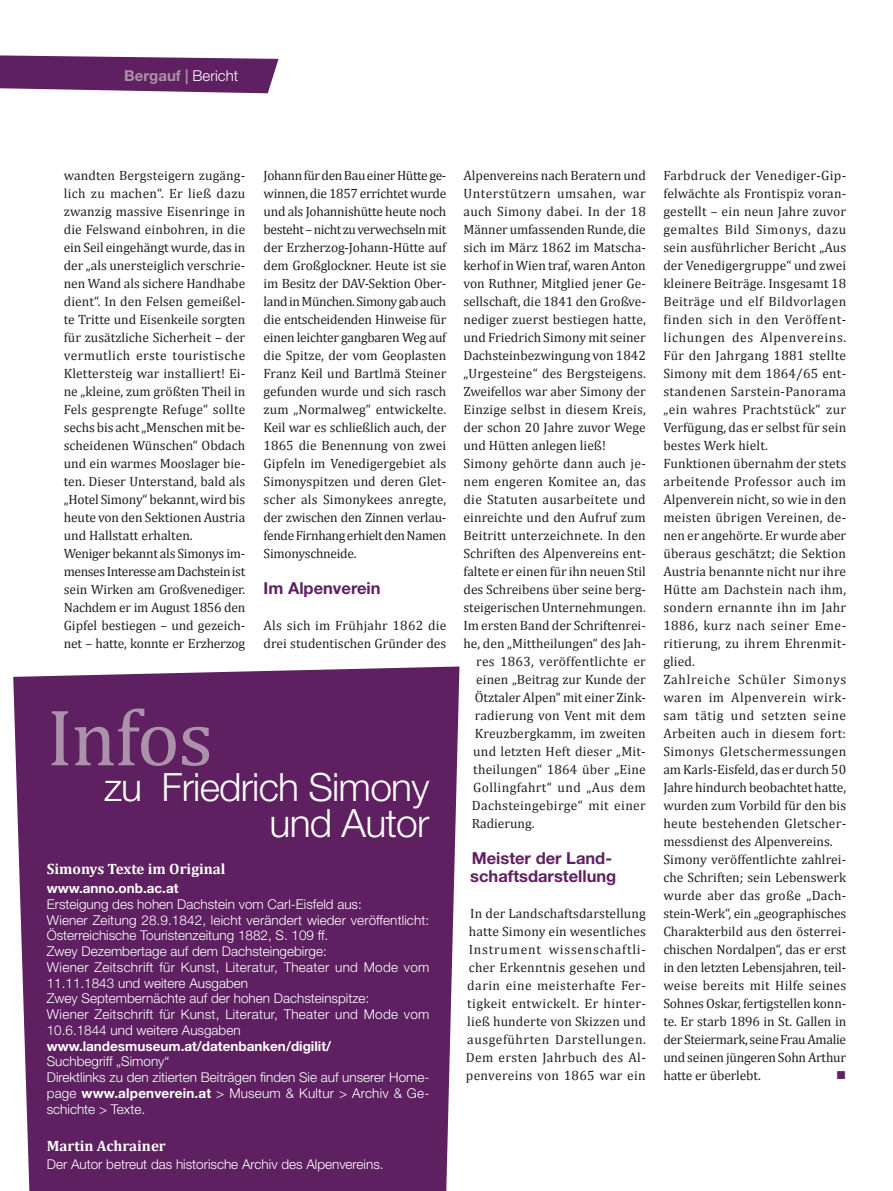
<style>
.page{position:relative;width:893px;height:1191px;background:#fff}
.page>*{position:absolute;margin:0;border:0;box-sizing:border-box;transform-origin:0 0}
.Kasten_Titel_bold{font:81px "Cambria";letter-spacing:-.02em;color:#ac91ab}
.Kasten_Titel_bold-2{font:300 39px/36px "Helvetica Neue";letter-spacing:-.02em;color:#fff;text-align:right}
.Zwischentitel_01{font:700 16.5px/18px "Helvetica Neue";color:#5e2060}
.Kasten_Zwischentitel{font:700 15px "Cambria";color:#fff}
.t1{font:700 15px "Helvetica Neue";color:#ac91ab}
.Fließtext{font:13.5px/18px "Cambria";letter-spacing:.01em;color:#231f20;text-align:justify}
.Kasten_Fließtext{font:300 13.5px/15.8px "Helvetica Neue";color:#fff}
.Kasten_Fließtext-2{font:300 13.5px/15.8px "Helvetica Neue";letter-spacing:.02em;color:#fff}
.Kasten_Fließtext-3{font:700 13.5px "Helvetica Neue";color:#fff}
.Fließtext-2{font:13.5px "Cambria";letter-spacing:.03em;color:#231f20}
.Fließtext-3{font:13.5px "Wingdings";color:#5e2060}
.s1{font-weight:300;color:#fff}
.s2{font-weight:700}
</style>
<div class="page">
<div style="left:13px;top:666px;width:446px;height:525px;background:#5e2060"></div>
<svg style="left:0;top:55px;width:279px;height:38px;background:#733d74"></svg>
<p class="t1" style="left:124px;top:66px;width:115px">Bergauf | <span class="s1">Bericht</span></p>
<p class="Fließtext" style="left:64px;top:166px;width:183px">wandten Bergsteigern zugäng&shy;lich zu machen“. Er ließ dazu zwanzig massive Eisenringe in die Felswand einbohren, in die ein Seil eingehängt wurde, das in der „als unersteiglich verschrie&shy;nen Wand als sichere Handhabe dient“. In den Felsen gemeißel&shy;te Tritte und Eisenkeile sorgten für zusätzliche Sicherheit – der vermutlich erste touristische Klettersteig war installiert! Ei&shy;ne „kleine, zum größten Theil in Fels gesprengte Refuge“ sollte sechs bis acht „Menschen mit be&shy;scheidenen Wünschen“ Obdach und ein warmes Mooslager bie&shy;ten. Dieser Unterstand, bald als „Hotel Simony“ bekannt, wird bis heute von den Sektionen Austria und Hallstatt erhalten.</p>
<p class="Fließtext" style="left:64px;top:544px;width:183px">Weniger bekannt als Simonys im&shy;menses Interesse am Dachstein ist sein Wirken am Großvenediger.<br>Nachdem er im August 1856 den Gipfel bestiegen – und gezeich&shy;net – hatte, konnte er Erzherzog</p>
<p class="Fließtext" style="left:264px;top:166px;width:184px">Johann für den Bau einer Hütte ge&shy;winnen, die 1857 errichtet wurde und als Johannishütte heute noch besteht – nicht zu verwechseln mit der Erzherzog-Johann-Hütte auf dem Großglockner. Heute ist sie im Besitz der DAV-Sektion Ober&shy;land in München. Simony gab auch die entscheidenden Hinweise für einen leichter gangbaren Weg auf die Spitze, der vom Geoplasten Franz Keil und Bartlmä Steiner gefunden wurde und sich rasch zum „Normalweg“ entwickelte.<br>Keil war es schließlich auch, der 1865 die Benennung von zwei Gipfeln im Venedigergebiet als Simonyspitzen und deren Glet&shy;scher als Simonykees anregte, der zwischen den Zinnen verlau&shy;fende Firnhang erhielt den Namen Simonyschneide.</p>
<p class="Zwischentitel_01" style="left:264px;top:579px;width:118px">Im Alpenverein</p>
<p class="Fließtext" style="left:264px;top:616px;width:184px">Als sich im Frühjahr 1862 die drei studentischen Gründer des</p>
<p class="Kasten_Titel_bold" style="left:47px;top:690px;width:168px">Infos</p>
<p class="Kasten_Titel_bold-2" style="left:104px;top:768px;width:327px">zu Friedrich Simony und Autor</p>
<p class="Kasten_Zwischentitel" style="left:47px;top:858px;width:180px">Simonys Texte im Original</p>
<p class="Kasten_Fließtext-3" style="left:47px;top:880px;width:133px">www.anno.onb.ac.at</p>
<p class="Kasten_Fließtext" style="left:47px;top:896px;width:317px">Ersteigung des hohen Dachstein vom Carl-Eisfeld aus:</p>
<p class="Kasten_Fließtext" style="left:47px;top:911px;width:384px">Wiener Zeitung 28.9.1842, leicht verändert wieder veröffentlicht:<br>Österreichische Touristenzeitung 1882, S. 109 ff.</p>
<p class="Kasten_Fließtext" style="left:47px;top:943px;width:282px">Zwey Dezembertage auf dem Dachsteingebirge:</p>
<p class="Kasten_Fließtext-2" style="left:47px;top:959px;width:384px">Wiener Zeitschrift für Kunst, Literatur, Theater und Mode vom<br>11.11.1843 und weitere Ausgaben</p>
<p class="Kasten_Fließtext" style="left:47px;top:990px;width:324px">Zwey Septembernächte auf der hohen Dachsteinspitze:</p>
<p class="Kasten_Fließtext-2" style="left:47px;top:1006px;width:384px">Wiener Zeitschrift für Kunst, Literatur, Theater und Mode vom<br>10.6.1844 und weitere Ausgaben</p>
<p class="Kasten_Fließtext-3" style="left:47px;top:1037px;width:286px">www.landesmuseum.at/datenbanken/digilit/</p>
<p class="Kasten_Fließtext" style="left:47px;top:1053px;width:124px">Suchbegriff „Simony“</p>
<p class="Kasten_Fließtext" style="left:47px;top:1069px;width:384px;text-align:justify">Direktlinks zu den zitierten Beiträgen finden Sie auf unserer Home&shy;page <span class="s2">www.alpenverein.at</span> &gt; Museum &amp; Kultur &gt; Archiv &amp; Ge&shy;schichte &gt; Texte.</p>
<p class="Kasten_Zwischentitel" style="left:47px;top:1135px;width:121px">Martin Achrainer</p>
<p class="Kasten_Fließtext" style="left:47px;top:1156px;width:338px">Der Autor betreut das historische Archiv des Alpenvereins.</p>
<p class="Fließtext" style="left:463px;top:166px;width:184px">Alpenvereins nach Beratern und Unterstützern umsahen, war auch Simony dabei. In der 18<br>Männer umfassenden Runde, die sich im März 1862 im Matscha&shy;kerhof in Wien traf, waren Anton von Ruthner, Mitglied jener Ge&shy;sellschaft, die 1841 den Großve&shy;nediger zuerst bestiegen hatte, und Friedrich Simony mit seiner Dachsteinbezwingung von 1842 „Urgesteine“ des Bergsteigens.<br>Zweifellos war aber Simony der Einzige selbst in diesem Kreis, der schon 20 Jahre zuvor Wege und Hütten anlegen ließ!</p>
<p class="Fließtext" style="left:463px;top:454px;width:184px">Simony gehörte dann auch je-</p>
<p class="Fließtext" style="left:463px;top:472px;width:184px">nem engeren Komitee an, das</p>
<p class="Fließtext" style="left:463px;top:490px;width:184px">die Statuten ausarbeitete und</p>
<p class="Fließtext" style="left:463px;top:508px;width:184px">einreichte und den Aufruf zum</p>
<p class="Fließtext" style="left:463px;top:526px;width:184px">Beitritt unterzeichnete. In den</p>
<p class="Fließtext" style="left:463px;top:544px;width:184px">Schriften des Alpenvereins ent-</p>
<p class="Fließtext" style="left:463px;top:562px;width:184px">faltete er einen für ihn neuen Stil</p>
<p class="Fließtext" style="left:463px;top:580px;width:184px">des Schreibens über seine berg-</p>
<p class="Fließtext" style="left:463px;top:598px;width:184px">steigerischen Unternehmungen.</p>
<p class="Fließtext" style="left:463px;top:616px;width:184px">Im ersten Band der Schriftenrei-</p>
<p class="Fließtext" style="left:463px;top:634px;width:184px">he, den „Mittheilungen“ des Jah-</p>
<p class="Fließtext" style="left:476px;top:652px;width:171px">res 1863, veröffentlichte er</p>
<p class="Fließtext" style="left:476px;top:670px;width:171px">einen „Beitrag zur Kunde der</p>
<p class="Fließtext" style="left:475px;top:688px;width:172px">Ötztaler Alpen“ mit einer Zink-</p>
<p class="Fließtext" style="left:475px;top:706px;width:172px">radierung von Vent mit dem</p>
<p class="Fließtext" style="left:475px;top:724px;width:172px">Kreuzbergkamm, im zweiten</p>
<p class="Fließtext" style="left:473px;top:742px;width:173px">und letzten Heft dieser „Mit-</p>
<p class="Fließtext" style="left:473px;top:760px;width:174px">theilungen“ 1864 über „Eine</p>
<p class="Fließtext-2" style="left:473px;top:779px;width:174px">Gollingfahrt“ und „Aus dem</p>
<p class="Fließtext" style="left:472px;top:796px;width:176px">Dachsteingebirge“ mit einer</p>
<p class="Fließtext" style="left:472px;top:814px;width:64px">Radierung.</p>
<p class="Zwischentitel_01" style="left:470px;top:849px;width:148px">Meister der Land&shy;schaftsdarstellung</p>
<p class="Fließtext" style="left:466px;top:904px;width:182px;text-align:center">In der Landschaftsdarstellung hatte Simony ein wesentliches<br>Instrument wissenschaftli&shy;cher Erkenntnis gesehen und darin eine meisterhafte Fer&shy;tigkeit entwickelt. Er hinter&shy;ließ hunderte von Skizzen und ausgeführten Darstellungen.<br>Dem ersten Jahrbuch des Al&shy;penvereins von 1865 war ein</p>
<p class="Fließtext" style="left:663px;top:166px;width:184px">Farbdruck der Venediger-Gip&shy;felwächte als Frontispiz voran&shy;gestellt – ein neun Jahre zuvor gemaltes Bild Simonys, dazu sein ausführlicher Bericht „Aus der Venedigergruppe“ und zwei kleinere Beiträge. Insgesamt 18<br>Beiträge und elf Bildvorlagen finden sich in den Veröffent&shy;lichungen des Alpenvereins.<br>Für den Jahrgang 1881 stellte Simony mit dem 1864/65 ent&shy;standenen Sarstein-Panorama „ein wahres Prachtstück“ zur Verfügung, das er selbst für sein bestes Werk hielt.</p>
<p class="Fließtext" style="left:663px;top:454px;width:184px">Funktionen übernahm der stets arbeitende Professor auch im Alpenverein nicht, so wie in den meisten übrigen Vereinen, de&shy;nen er angehörte. Er wurde aber überaus geschätzt; die Sektion Austria benannte nicht nur ihre Hütte am Dachstein nach ihm, sondern ernannte ihn im Jahr 1886, kurz nach seiner Eme&shy;ritierung, zu ihrem Ehrenmit&shy;glied.</p>
<p class="Fließtext" style="left:663px;top:670px;width:184px">Zahlreiche Schüler Simonys waren im Alpenverein wirk&shy;sam tätig und setzten seine Arbeiten auch in diesem fort:<br>Simonys Gletschermessungen am Karls-Eisfeld, das er durch 50<br>Jahre hindurch beobachtet hatte, wurden zum Vorbild für den bis heute bestehenden Gletscher&shy;messdienst des Alpenvereins.</p>
<p class="Fließtext" style="left:663px;top:850px;width:184px">Simony veröffentlichte zahlrei&shy;che Schriften; sein Lebenswerk wurde aber das große „Dach&shy;stein-Werk“, ein „geographisches Charakterbild aus den österrei&shy;chischen Nordalpen“, das er erst in den letzten Lebensjahren, teil&shy;weise bereits mit Hilfe seines Sohnes Oskar, fertigstellen konn&shy;te. Er starb 1896 in St. Gallen in der Steiermark, seine Frau Amalie und seinen jüngeren Sohn Arthur hatte er überlebt.</p>
<p class="Fließtext-3" style="left:836px;top:1068px;width:12px">■</p>
</div>
